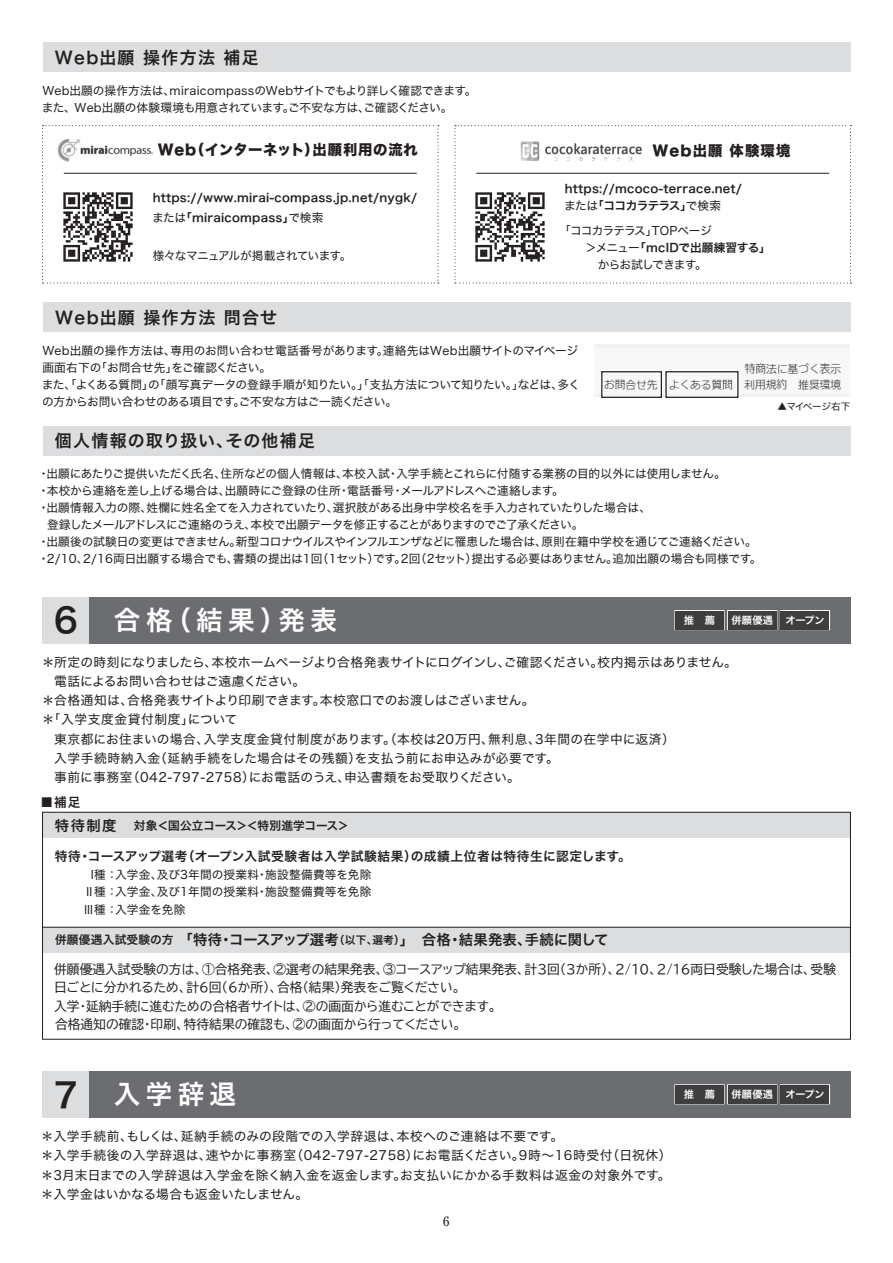
<style>
.page{position:relative;width:893px;height:1263px;background:#fff}
.page>*{position:absolute;margin:0;border:0;box-sizing:border-box;transform-origin:0 0}
.t1{font:26.55px "Hira Kaku Std W6";letter-spacing:.2em;color:#fff}
.t2{font:16.95px "Hira Kaku Std W6";letter-spacing:.08em;color:#231f20}
.t3{font:16.95px "Hira Kaku Std W6";letter-spacing:.06em;color:#231f20}
.t4{font:14.4px "Hira Kaku Std W6";color:#231f20}
.t5{font:14.4px "Hira Kaku Std W8";letter-spacing:.06em;color:#231f20}
.t6{font:14.4px "Hira Kaku Std W8";letter-spacing:.08em;color:#231f20}
.t7{font:12.75px/19.2px "Hira Kaku Std W4";letter-spacing:.015em;color:#231f20}
.t8{font:12.75px/18.6px "BIZ UDP Gothic";color:#231f20}
.t9{font:12.75px "Hira Kaku Std W4";letter-spacing:-.025em;color:#231f20}
.t10{font:12.75px "Hira Kaku Std W4";letter-spacing:.04em;color:#231f20}
.t11{font:12.75px "Hira Kaku Std W6";letter-spacing:.03em;color:#231f20}
.t12{font:12.75px "Hira Kaku Std W4";letter-spacing:-.02em;color:#231f20}
.t13{font:12.75px "Hira Kaku Std W4";letter-spacing:-.005em;color:#231f20}
.t14{font:12.75px "Hira Kaku Std W4";letter-spacing:.045em;color:#231f20}
.t15{font:500 12.75px "Ryumin Pro";color:#231f20}
.t16{font:11.7px/17px "Hira Kaku Std W4";letter-spacing:-.02em;color:#231f20}
.t17{font:11.7px/19.2px "Hira Kaku Std W6";letter-spacing:.02em;color:#231f20}
.t18{font:11.7px "Hira Kaku Std W4";letter-spacing:-.065em;color:#231f20}
.t19{font:11.7px "Hira Kaku Std W4";letter-spacing:-.045em;color:#231f20}
.t20{font:11.7px "Hira Kaku Std W4";letter-spacing:-.06em;color:#231f20}
.t21{font:10.2px "Hira Kaku Std W6";letter-spacing:.005em;color:#fff}
.t22{font:9.6px "Hira Kaku Std W4";letter-spacing:-.03em;color:#231f20}
.s1{font-family:"Hira Kaku Std W4"}
.s2{font-size:34.05px;color:#231f20}
.s3{font-size:14.4px}
.s4{font-size:11.7px}
.s5{font-size:10.8px}
</style>
<div class="page">
<div style="left:43px;top:1071px;width:807px;height:47px;background:#6c6d70"></div>
<div style="left:43px;top:1071px;width:46px;height:47px;background:#dcdddf"></div>
<div style="left:43px;top:426px;width:807px;height:29px;background:#dcdddf"></div>
<div style="left:43px;top:302px;width:807px;height:30px;background:#dcdddf"></div>
<img style="left:595px;top:345px;width:255px;height:52px">
<div style="left:665px;top:371px;width:73px;height:27px;border:1px solid #231f20"></div>
<div style="left:43px;top:43px;width:807px;height:29px;background:#dcdddf"></div>
<svg style="left:42px;top:125px;width:397px;height:159px"></svg>
<svg style="left:455px;top:125px;width:396px;height:159px"></svg>
<hr style="left:64px;top:173px;width:353px;height:1px;background:#231f20">
<hr style="left:476px;top:173px;width:353px;height:1px;background:#231f20">
<div style="left:43px;top:597px;width:807px;height:46px;background:#6c6d70"></div>
<div style="left:43px;top:597px;width:46px;height:46px;background:#dcdddf"></div>
<div style="left:43px;top:812px;width:807px;height:26px;background:#dcdddf"></div>
<div style="left:43px;top:927px;width:807px;height:26px;background:#dcdddf"></div>
<div style="left:42px;top:812px;width:809px;height:227px;border:1px solid #231f20"></div>
<hr style="left:43px;top:927px;width:807px;height:1px;background:#231f20">
<div style="left:727px;top:610px;width:50px;height:20px;border:2px solid #fff"></div>
<div style="left:728px;top:611px;width:48px;height:18px;background:#3e3e3f"></div>
<div style="left:674px;top:610px;width:51px;height:20px;border:2px solid #fff"></div>
<div style="left:675px;top:611px;width:49px;height:18px;background:#3e3e3f"></div>
<div style="left:780px;top:610px;width:50px;height:20px;border:2px solid #fff"></div>
<div style="left:781px;top:611px;width:48px;height:18px;background:#3e3e3f"></div>
<div style="left:727px;top:1084px;width:50px;height:20px;border:2px solid #fff"></div>
<div style="left:728px;top:1085px;width:48px;height:18px;background:#3e3e3f"></div>
<div style="left:674px;top:1084px;width:51px;height:20px;border:2px solid #fff"></div>
<div style="left:675px;top:1085px;width:49px;height:18px;background:#3e3e3f"></div>
<div style="left:780px;top:1084px;width:50px;height:20px;border:2px solid #fff"></div>
<div style="left:781px;top:1085px;width:48px;height:18px;background:#3e3e3f"></div>
<div style="left:601px;top:371px;width:61px;height:27px;border:1px solid #231f20"></div>
<h2 class="t2" style="left:55px;top:45px;width:206px">Web出願 操作方法 補足</h2>
<p class="t16" style="left:42px;top:82px;width:436px">Web出願の操作方法は、miraicompassのWebサイトでもより詳しく確認できます。また、Web出願の体験環境も用意されています。ご不安な方は、ご確認ください。</p>
<p class="t5" style="left:158px;top:142px;width:262px">Web（インターネット）出願利用の流れ</p>
<p class="t6" style="left:652px;top:143px;width:140px">Web出願 体験環境</p>
<p class="t17" style="left:152px;top:189px;width:267px">https://www.mirai-compass.jp.net/nygk/<span class="s1">または</span>「miraicompass」<span class="s1">で検索</span></p>
<p class="t20" style="left:153px;top:247px;width:200px">様々なマニュアルが掲載されています。</p>
<p class="t17" style="left:564px;top:180px;width:179px;line-height:17px">https://mcoco-terrace.net/<span class="s1">または</span>「ココカラテラス」<span class="s1">で検索</span></p>
<p class="t18" style="left:559px;top:222px;width:154px">「ココカラテラス」TOPページ</p>
<p class="t17" style="left:585px;top:239px;width:187px"><span class="s1">＞メニュー</span>「mcIDで出願練習する」</p>
<p class="t18" style="left:586px;top:256px;width:122px">　からお試しできます。</p>
<h2 class="t2" style="left:55px;top:304px;width:224px">Web出願 操作方法 問合せ</h2>
<p class="t16" style="left:42px;top:342px;width:540px">Web出願の操作方法は、専用のお問い合わせ電話番号があります。連絡先はWeb出願サイトのマイページ画面右下の「お問合せ先」をご確認ください。<br>また、「よくある質問」の「顔写真データの登録手順が知りたい。」「支払方法について知りたい。」などは、多くの方からお問い合わせのある項目です。ご不安な方はご一読ください。</p>
<h2 class="t3" style="left:55px;top:428px;width:262px">個人情報の取り扱い、その他補足</h2>
<p class="t16" style="left:38px;top:465px;width:689px">・出願にあたりご提供いただく氏名、住所などの個人情報は、本校入試・入学手続とこれらに付随する業務の目的以外には使用しません。</p>
<p class="t16" style="left:38px;top:482px;width:528px">・本校から連絡を差し上げる場合は、出願時にご登録の住所・電話番号・メールアドレスへご連絡します。</p>
<p class="t16" style="left:38px;top:499px;width:615px">・出願情報入力の際、姓欄に姓名全てを入力されていたり、選択肢がある出身中学校名を手入力されていたりした場合は、</p>
<p class="t18" style="left:47px;top:516px;width:538px">登録したメールアドレスにご連絡のうえ、本校で出願データを修正することがありますのでご了承ください。</p>
<p class="t19" style="left:38px;top:533px;width:721px">・出願後の試験日の変更はできません。新型コロナウイルスやインフルエンザなどに罹患した場合は、原則在籍中学校を通じてご連絡ください。</p>
<p class="t16" style="left:38px;top:550px;width:725px">・2/10、2/16両日出願する場合でも、書類の提出は1回（1セット）です。2回（2セット）提出する必要はありません。追加出願の場合も同様です。</p>
<p class="t22" style="left:777px;top:399px;width:74px">▲マイページ右下</p>
<h1 class="t1" style="left:54px;top:600px;width:285px"><span class="s2">6</span> 合格（結果）発表</h1>
<p class="t21" style="left:684px;top:612px;width:33px">推　薦</p>
<p class="t21" style="left:731px;top:612px;width:95px">併願優遇 オープン</p>
<p class="t9" style="left:42px;top:652px;width:697px">＊所定の時刻になりましたら、本校ホームページより合格発表サイトにログインし、ご確認ください。校内掲示はありません。</p>
<p class="t13" style="left:54px;top:672px;width:253px">電話によるお問い合わせはご遠慮ください。</p>
<p class="t12" style="left:42px;top:691px;width:494px">＊合格通知は、合格発表サイトより印刷できます。本校窓口でのお渡しはございません。</p>
<p class="t14" style="left:42px;top:710px;width:197px">＊「入学支度金貸付制度」について</p>
<p class="t10" style="left:54px;top:729px;width:622px">東京都にお住まいの場合、入学支度金貸付制度があります。（本校は20万円、無利息、3年間の在学中に返済）</p>
<p class="t7" style="left:54px;top:748px;width:506px">入学手続時納入金（延納手続をした場合はその残額）を支払う前にお申込みが必要です。</p>
<p class="t7" style="left:54px;top:767px;width:467px">事前に事務室（042-797-2758）にお電話のうえ、申込書類をお受取りください。</p>
<p class="t11" style="left:41px;top:792px;width:41px">■補足</p>
<p class="t17" style="left:55px;top:816px;width:295px"><span class="s3">特待制度　</span>対象＜国公立コース＞＜特別進学コース＞</p>
<p class="t11" style="left:55px;top:847px;width:578px">特待・コースアップ選考（オープン入試受験者は入学試験結果）の成績上位者は特待生に認定します。</p>
<p class="t16" style="left:83px;top:866px;width:290px;text-align:justify;text-indent:8px">I種 ：入学金、及び3年間の授業料・施設整備費等を免除Ⅱ種 ：入学金、及び1年間の授業料・施設整備費等を免除Ⅲ種 ：入学金を免除</p>
<p class="t4" style="left:55px;top:929px;width:555px"><span class="s4">併願優遇入試受験の方　</span>「特待・コースアップ選考<span class="s5">（以下、選考）</span>」　合格・結果発表、手続に関して</p>
<p class="t8" style="left:54px;top:959px;width:783px">併願優遇入試受験の方は、①合格発表、②選考の結果発表、③コースアップ結果発表、計3回（3か所）、2/10、2/16両日受験した場合は、受験日ごとに分かれるため、計6回（6か所）、合格（結果）発表をご覧ください。<br>入学・延納手続に進むための合格者サイトは、②の画面から進むことができます。<br>合格通知の確認・印刷、特待結果の確認も、②の画面から行ってください。</p>
<h1 class="t1" style="left:54px;top:1074px;width:184px"><span class="s2">7</span> 入学辞退</h1>
<p class="t7" style="left:41px;top:1127px;width:632px">＊入学手続前、もしくは、延納手続のみの段階での入学辞退は、本校へのご連絡は不要です。<br>＊入学手続後の入学辞退は、速やかに事務室（042-797-2758）にお電話ください。9時～16時受付（日祝休）＊3月末日までの入学辞退は入学金を除く納入金を返金します。お支払いにかかる手数料は返金の対象外です。＊入学金はいかなる場合も返金いたしません。</p>
<p class="t15" style="left:443px;top:1211px;width:8px">6</p>
<p class="t21" style="left:684px;top:1086px;width:33px">推　薦</p>
<p class="t21" style="left:731px;top:1086px;width:95px">併願優遇 オープン</p>
</div>
